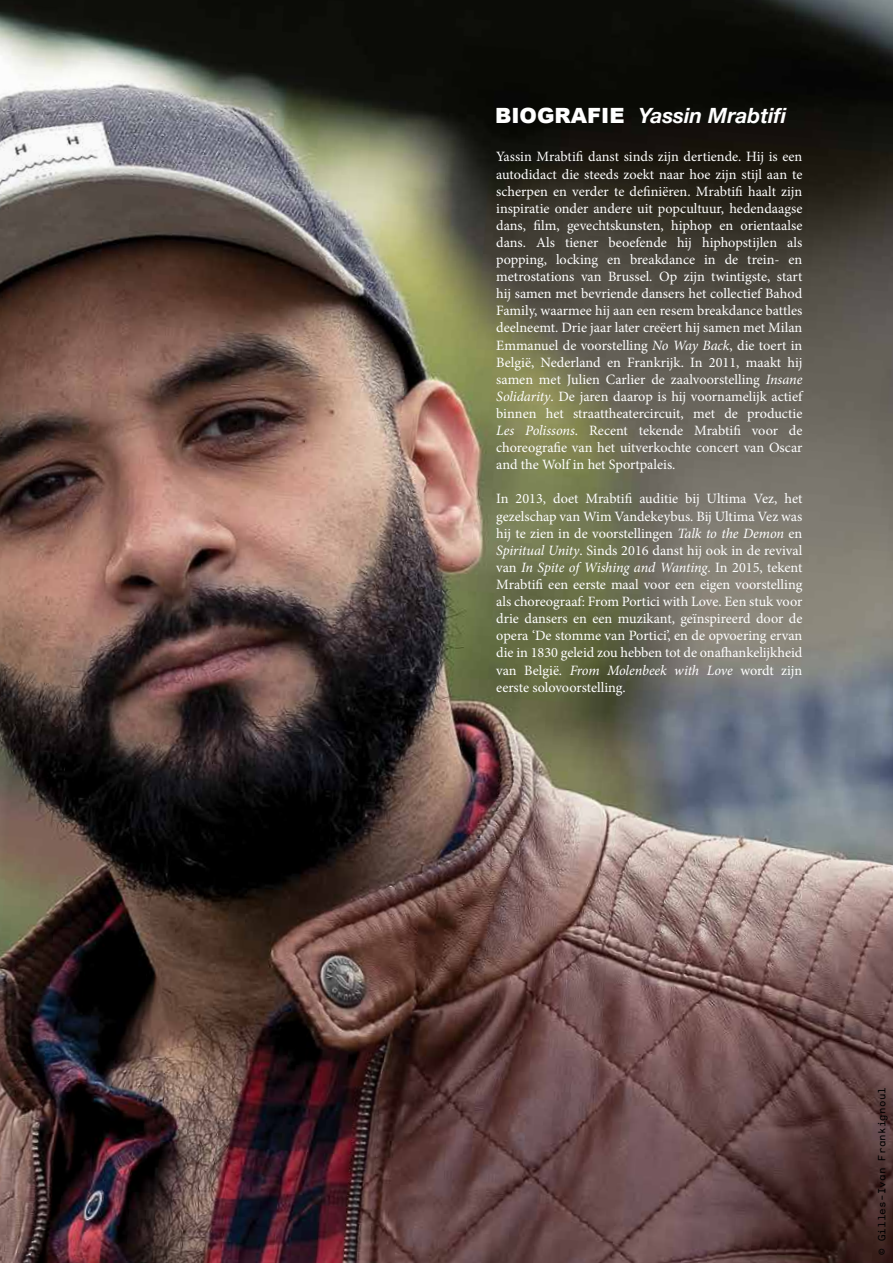
<style>
.page{position:relative;width:893px;height:1263px;background:#fff}
.page>*{position:absolute;margin:0;border:0;box-sizing:border-box;transform-origin:0 0}
.t1{font:italic 700 21px "Helvetica Neue";color:#fff}
.t2{font:14.25px/17.1px "Minion Pro";letter-spacing:-.005em;color:#fff;text-align:justify}
.t3{font:10.5px "Monosten A";letter-spacing:.02em;color:#000}
.s1{font-family:"Arial";font-weight:900;font-style:normal}
.s2{font-style:italic}
</style>
<div class="page">
<img style="left:0;top:0;width:893px;height:1263px">
<h1 class="t1" style="left:495px;top:99px;width:293px"><span class="s1">BIOGRAFIE</span> Yassin Mrabtifi</h1>
<p class="t2" style="left:496px;top:148px;width:308px">Yassin Mrabtifi danst sinds zijn dertiende. Hij is een autodidact die steeds zoekt naar hoe zijn stijl aan te scherpen en verder te definiëren. Mrabtifi haalt zijn inspiratie onder andere uit popcultuur, hedendaagse dans, film, gevechtskunsten, hiphop en orientaalse dans. Als tiener beoefende hij hiphopstijlen als popping, locking en breakdance in de trein- en metrostations van Brussel. Op zijn twintigste, start hij samen met bevriende dansers het collectief Bahod Family, waarmee hij aan een resem breakdance battles deelneemt. Drie jaar later creëert hij samen met Milan Emmanuel de voorstelling <span class="s2">No Way Back</span>, die toert in België, Nederland en Frankrijk. In 2011, maakt hij samen met Julien Carlier de zaalvoorstelling <span class="s2">Insane Solidarity</span>. De jaren daarop is hij voornamelijk actief binnen het straattheatercircuit, met de productie <span class="s2">Les Polissons</span>. Recent tekende Mrabtifi voor de choreografie van het uitverkochte concert van Oscar and the Wolf in het Sportpaleis.</p>
<p class="t2" style="left:496px;top:490px;width:308px">In 2013, doet Mrabtifi auditie bij Ultima Vez, het gezelschap van Wim Vandekeybus. Bij Ultima Vez was hij te zien in de voorstellingen <span class="s2">Talk to the Demon</span> en <span class="s2">Spiritual Unity</span>. Sinds 2016 danst hij ook in de revival van <span class="s2">In Spite of Wishing and Wanting</span>. In 2015, tekent Mrabtifi een eerste maal voor een eigen voorstelling als choreograaf: From Portici with Love. Een stuk voor drie dansers en een muzikant, geïnspireerd door de opera ‘De stomme van Portici’, en de opvoering ervan die in 1830 geleid zou hebben tot de onafhankelijkheid van België. <span class="s2">From Molenbeek with Love</span> wordt zijn eerste solovoorstelling.</p>
<p class="t3" style="left:875px;top:1255px;width:169px;rotate:-90deg">© Gilles-Ivan Frankignoul</p>
</div>
